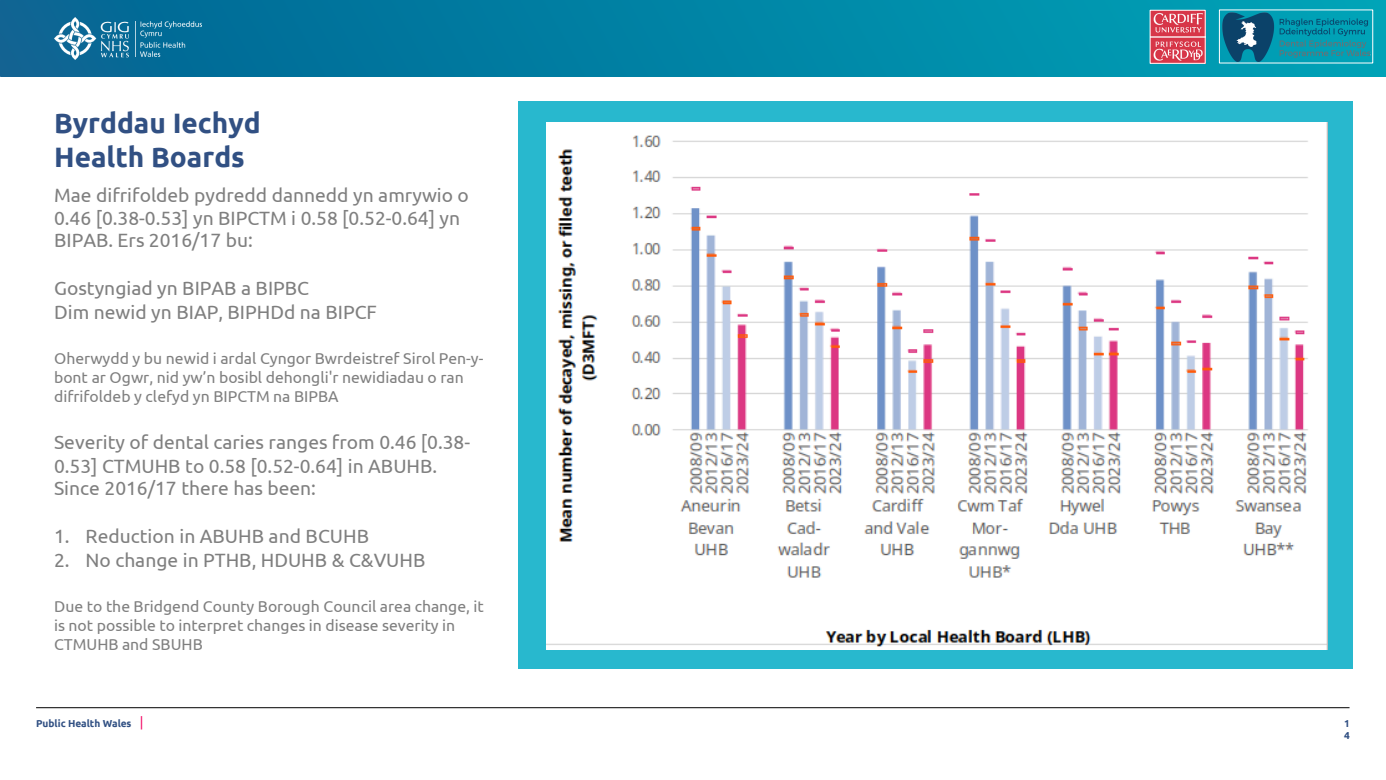
<style>
.page{position:relative;width:1386px;height:780px;background:#fff}
.page>*{position:absolute;margin:0;border:0;box-sizing:border-box;transform-origin:0 0}
.t1{font:700 28px/34.4px "Ubuntu";color:#315083}
.t2{font:19.25px/22.9px "Ubuntu";color:#7f7f7f}
.t3{font:15.75px/18.7px "Ubuntu";color:#7f7f7f}
.t4{font:700 10.06px/11.7px "Ubuntu";color:#315083}
</style>
<div class="page">
<hr style="left:36px;top:707px;width:1313px;height:1px;background:#000">
<svg style="left:141px;top:716px;width:1px;height:13px"></svg>
<img style="left:0;top:0;width:1385px;height:76px">
<img style="left:54px;top:17px;width:75px;height:42px">
<img style="left:135px;top:22px;width:67px;height:35px">
<div style="left:519px;top:101px;width:833px;height:567px;background:#28b8ce"></div>
<img style="left:1221px;top:12px;width:149px;height:49px">
<img style="left:1151px;top:12px;width:51px;height:49px">
<img style="left:546px;top:122px;width:781px;height:526px">
<h1 class="t1" style="left:54px;top:105px;width:208px">Byrddau Iechyd<br>Health Boards</h1>
<p class="t2" style="left:54px;top:183px;width:416px">Mae difrifoldeb pydredd dannedd yn amrywio o<br>0.46 [0.38-0.53] yn BIPCTM i 0.58 [0.52-0.64] yn<br>BIPAB. Ers 2016/17 bu:</p>
<p class="t2" style="left:54px;top:276px;width:324px;line-height:24px">Gostyngiad yn BIPAB a BIPBC<br>Dim newid yn BIAP, BIPHDd na BIPCF</p>
<p class="t3" style="left:54px;top:349px;width:431px">Oherwydd y bu newid i ardal Cyngor Bwrdeistref Sirol Pen-y&shy;bont ar Ogwr, nid yw’n bosibl dehongli'r newidiadau o ran difrifoldeb y clefyd yn BIPCTM na BIPBA</p>
<p class="t2" style="left:54px;top:430px;width:417px">Severity of dental caries ranges from 0.46 [0.38-<br>0.53] CTMUHB to 0.58 [0.52-0.64] in ABUHB.<br>Since 2016/17 there has been:</p>
<p class="t2" style="left:54px;top:524px;width:316px">1. Reduction in ABUHB and BCUHB</p>
<p class="t2" style="left:54px;top:548px;width:373px">2. No change in PTHB, HDUHB &amp; C&amp;VUHB</p>
<p class="t3" style="left:54px;top:596px;width:431px">Due to the Bridgend County Borough Council area change, it is not possible to interpret changes in disease severity in<br>CTMUHB and SBUHB</p>
<p class="t4" style="left:36px;top:716px;width:97px">Public Health Wales</p>
<p class="t4" style="left:1343px;top:717px;width:7px">1<br>4</p>
</div>
